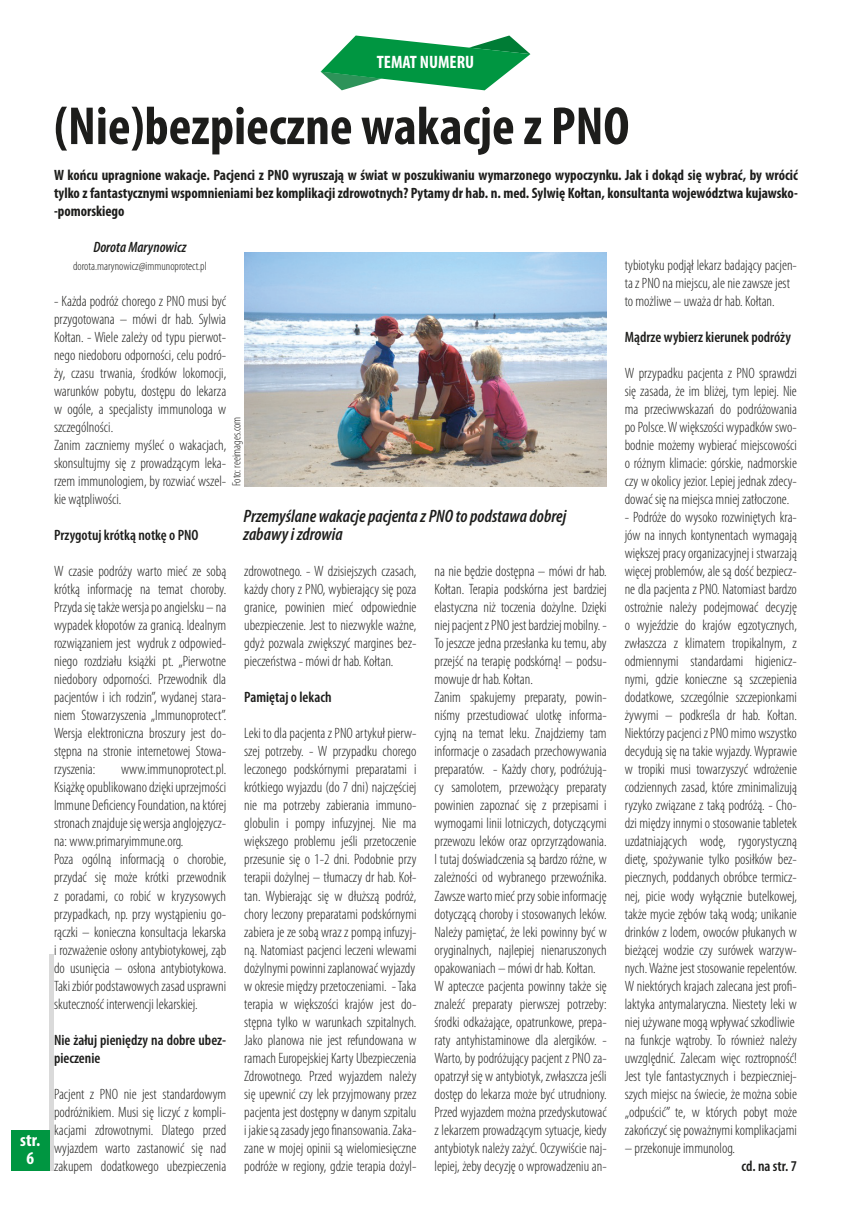
<style>
.page{position:relative;width:851px;height:1221px;background:#fff}
.page>*{position:absolute;margin:0;border:0;box-sizing:border-box;transform-origin:0 0}
.t1{font:700 condensed 54px "Myriad Pro";color:#1d1d1b}
.t2{font:italic 600 condensed 18px/18px "Myriad Pro";color:#1d1d1b}
.t3{font:700 condensed 18px/18.8px "Myriad Pro";color:#fff;text-align:center}
.t4{font:300 condensed 15px/18px "Myriad Pro";color:#1d1d1b}
.t5{font:700 condensed 15px/18px "Myriad Pro";color:#1d1d1b;text-align:justify}
.t6{font:600 condensed 15px/18px "Myriad Pro";color:#1d1d1b}
.t7{font:italic 600 condensed 15px "Myriad Pro";color:#1d1d1b}
.t8{font:300 condensed 12px "Myriad Pro";color:#1d1d1b}
</style>
<div class="page">
<hr style="left:50px;top:954px;width:4px;height:216px;background:#dadada">
<div style="left:11px;top:1129px;width:39px;height:41px;background:#009641"></div>
<svg style="left:320px;top:36px;width:210px;height:54px"></svg>
<img style="left:244px;top:252px;width:362px;height:234px">
<p class="t3" style="left:20px;top:1129px;width:22px">str.<br>6</p>
<p class="t3" style="left:377px;top:52px;width:99px">TEMAT NUMERU</p>
<h1 class="t1" style="left:54px;top:92px;width:576px">(Nie)bezpieczne wakacje z PNO</h1>
<p class="t5" style="left:54px;top:166px;width:745px">W końcu upragnione wakacje. Pacjenci z PNO wyruszają w świat w poszukiwaniu wymarzonego wypoczynku. Jak i dokąd się wybrać, by wrócić tylko z fantastycznymi wspomnieniami bez komplikacji zdrowotnych? Pytamy dr hab. n. med. Sylwię Kołtan, konsultanta województwa kujawsko--pomorskiego</p>
<p class="t7" style="left:93px;top:238px;width:95px">Dorota Marynowicz</p>
<p class="t8" style="left:73px;top:259px;width:135px">dorota.marynowicz@immunoprotect.pl</p>
<p class="t4" style="left:54px;top:292px;width:174px">- Każda podróż chorego z PNO musi być przygotowana – mówi dr hab. Sylwia Kołtan. - Wiele zależy od typu pierwot&shy;nego niedoboru odporności, celu podró&shy;ży, czasu trwania, środków lokomocji, warunków pobytu, dostępu do lekarza w ogóle, a specjalisty immunologa w szczególności.<br>Zanim zaczniemy myśleć o wakacjach, skonsultujmy się z prowadzącym leka&shy;rzem immunologiem, by rozwiać wszel&shy;kie wątpliwości.</p>
<p class="t6" style="left:54px;top:526px;width:146px">Przygotuj krótką notkę o PNO</p>
<p class="t4" style="left:54px;top:562px;width:174px;text-align:justify">W czasie podróży warto mieć ze sobą krótką informację na temat choroby.<br>Przyda się także wersja po angielsku – na wypadek kłopotów za granicą. Idealnym rozwiązaniem jest wydruk z odpowied&shy;niego rozdziału książki pt. „Pierwotne niedobory odporności. Przewodnik dla pacjentów i ich rodzin”, wydanej stara&shy;niem Stowarzyszenia „Immunoprotect”.<br>Wersja elektroniczna broszury jest do&shy;stępna na stronie internetowej Stowa&shy;rzyszenia:</p>
<p class="t8" style="left:229px;top:486px;width:71px;rotate:-90deg">Foto: reeimages.com</p>
<p class="t2" style="left:243px;top:507px;width:324px">Przemyślane wakacje pacjenta z PNO to podstawa dobrej zabawy i zdrowia</p>
<p class="t4" style="left:244px;top:562px;width:174px;text-align:justify">zdrowotnego. - W dzisiejszych czasach, każdy chory z PNO, wybierający się poza granice, powinien mieć odpowiednie ubezpieczenie. Jest to niezwykle ważne, gdyż pozwala zwiększyć margines bez&shy;pieczeństwa - mówi dr hab. Kołtan.</p>
<p class="t6" style="left:244px;top:688px;width:89px">Pamiętaj o lekach</p>
<p class="t4" style="left:244px;top:724px;width:174px;text-align:justify">Leki to dla pacjenta z PNO artykuł pierw&shy;szej potrzeby. - W przypadku chorego leczonego podskórnymi preparatami i krótkiego wyjazdu (do 7 dni) najczęściej nie ma potrzeby zabierania immuno&shy;globulin i pompy infuzyjnej. Nie ma większego problemu jeśli przetoczenie przesunie się o 1-2 dni. Podobnie przy terapii dożylnej – tłumaczy dr hab. Koł&shy;tan. Wybierając się w dłuższą podróż, chory leczony preparatami podskórnymi zabiera je ze sobą wraz z pompą infuzyj&shy;ną. Natomiast pacjenci leczeni wlewami dożylnymi powinni zaplanować wyjazdy w okresie między przetoczeniami. - Taka terapia w większości krajów jest do&shy;stępna tylko w warunkach szpitalnych.<br>Jako planowa nie jest refundowana w ramach Europejskiej Karty Ubezpieczenia Zdrowotnego. Przed wyjazdem należy się upewnić czy lek przyjmowany przez pacjenta jest dostępny w danym szpitalu i jakie są zasady jego finansowania. Zaka&shy;zane w mojej opinii są wielomiesięczne podróże w regiony, gdzie terapia dożyl-</p>
<p class="t4" style="left:434px;top:562px;width:174px">na nie będzie dostępna – mówi dr hab.<br>Kołtan. Terapia podskórna jest bardziej elastyczna niż toczenia dożylne. Dzięki niej pacjent z PNO jest bardziej mobilny. - To jeszcze jedna przesłanka ku temu, aby przejść na terapię podskórną! – podsu&shy;mowuje dr hab. Kołtan.<br>Zanim spakujemy preparaty, powin&shy;niśmy przestudiować ulotkę informa&shy;cyjną na temat leku. Znajdziemy tam informacje o zasadach przechowywania preparatów. - Każdy chory, podróżują&shy;cy samolotem, przewożący preparaty powinien zapoznać się z przepisami i wymogami linii lotniczych, dotyczącymi przewozu leków oraz oprzyrządowania.<br>I tutaj doświadczenia są bardzo różne, w zależności od wybranego przewoźnika.<br>Zawsze warto mieć przy sobie informację dotyczącą choroby i stosowanych leków.<br>Należy pamiętać, że leki powinny być w oryginalnych, najlepiej nienaruszonych opakowaniach – mówi dr hab. Kołtan.<br>W apteczce pacjenta powinny także się znaleźć preparaty pierwszej potrzeby: środki odkażające, opatrunkowe, prepa&shy;raty antyhistaminowe dla alergików. - Warto, by podróżujący pacjent z PNO za&shy;opatrzył się w antybiotyk, zwłaszcza jeśli dostęp do lekarza może być utrudniony.<br>Przed wyjazdem można przedyskutować z lekarzem prowadzącym sytuacje, kiedy antybiotyk należy zażyć. Oczywiście naj&shy;lepiej, żeby decyzję o wprowadzeniu an-</p>
<p class="t4" style="left:54px;top:760px;width:174px;text-indent:67px">www.immunoprotect.pl.<br>Książkę opublikowano dzięki uprzejmości Immune Deficiency Foundation, na której stronach znajduje się wersja anglojęzycz&shy;na: www.primaryimmune.org.<br>Poza ogólną informacją o chorobie, przydać się może krótki przewodnik z poradami, co robić w kryzysowych przypadkach, np. przy wystąpieniu go&shy;rączki – konieczna konsultacja lekarska i rozważenie osłony antybiotykowej, ząb do usunięcia – osłona antybiotykowa.<br>Taki zbiór podstawowych zasad usprawni skuteczność interwencji lekarskiej.</p>
<p class="t6" style="left:54px;top:1030px;width:174px">Nie żałuj pieniędzy na dobre ubez&shy;pieczenie</p>
<p class="t4" style="left:54px;top:1084px;width:174px;text-align:justify">Pacjent z PNO nie jest standardowym podróżnikiem. Musi się liczyć z kompli&shy;kacjami zdrowotnymi. Dlatego przed wyjazdem warto zastanowić się nad zakupem dodatkowego ubezpieczenia</p>
<p class="t4" style="left:624px;top:256px;width:174px">tybiotyku podjął lekarz badający pacjen&shy;ta z PNO na miejscu, ale nie zawsze jest to możliwe – uważa dr hab. Kołtan.</p>
<p class="t6" style="left:624px;top:328px;width:168px">Mądrze wybierz kierunek podróży</p>
<p class="t4" style="left:624px;top:364px;width:174px;text-align:justify">W przypadku pacjenta z PNO sprawdzi się zasada, że im bliżej, tym lepiej. Nie ma przeciwwskazań do podróżowania po Polsce. W większości wypadków swo&shy;bodnie możemy wybierać miejscowości o różnym klimacie: górskie, nadmorskie czy w okolicy jezior. Lepiej jednak zdecy&shy;dować się na miejsca mniej zatłoczone.</p>
<p class="t4" style="left:624px;top:508px;width:174px">- Podróże do wysoko rozwiniętych kra&shy;jów na innych kontynentach wymagają większej pracy organizacyjnej i stwarzają więcej problemów, ale są dość bezpiecz&shy;ne dla pacjenta z PNO. Natomiast bardzo ostrożnie należy podejmować decyzję o wyjeździe do krajów egzotycznych, zwłaszcza z klimatem tropikalnym, z odmiennymi standardami higienicz&shy;nymi, gdzie konieczne są szczepienia dodatkowe, szczególnie szczepionkami żywymi – podkreśla dr hab. Kołtan.<br>Niektórzy pacjenci z PNO mimo wszystko decydują się na takie wyjazdy. Wyprawie w tropiki musi towarzyszyć wdrożenie codziennych zasad, które zminimalizują ryzyko związane z taką podróżą. - Cho&shy;dzi między innymi o stosowanie tabletek uzdatniających wodę, rygorystyczną dietę, spożywanie tylko posiłków bez&shy;piecznych, poddanych obróbce termicz&shy;nej, picie wody wyłącznie butelkowej, także mycie zębów taką wodą; unikanie drinków z lodem, owoców płukanych w bieżącej wodzie czy surówek warzyw&shy;nych. Ważne jest stosowanie repelentów.<br>W niektórych krajach zalecana jest profi&shy;laktyka antymalaryczna. Niestety leki w niej używane mogą wpływać szkodliwie na funkcje wątroby. To również należy uwzględnić. Zalecam więc roztropność!<br>Jest tyle fantastycznych i bezpieczniej&shy;szych miejsc na świecie, że można sobie „odpuścić” te, w których pobyt może zakończyć się poważnymi komplikacjami</p>
<p class="t4" style="left:624px;top:1138px;width:112px">– przekonuje immunolog.</p>
<p class="t6" style="left:741px;top:1156px;width:57px">cd. na str. 7</p>
</div>
